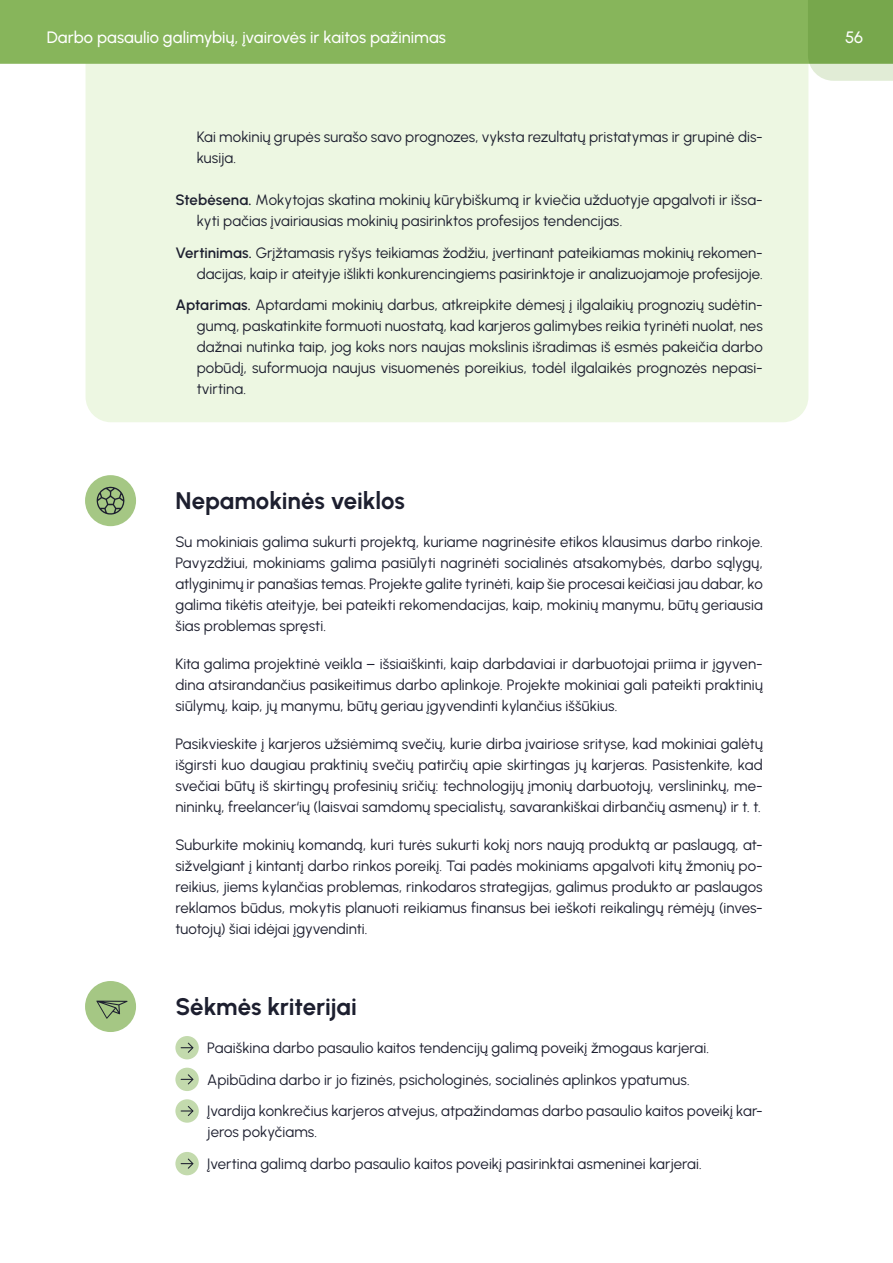
<style>
.page{position:relative;width:893px;height:1263px;background:#fff}
.page>*{position:absolute;margin:0;border:0;box-sizing:border-box;transform-origin:0 0}
.t1{font:700 24px "Urbanist";letter-spacing:-.005em;color:#1d1f2f}
.t2{font:500 16.5px "Urbanist";color:#fff}
.t3{font:15px/21px "Urbanist";letter-spacing:.005em;color:#1d1f2f;text-align:justify}
.s1{font-weight:600}
</style>
<div class="page">
<div style="left:86px;top:10px;width:722px;height:412px;background:#edf7e2;border-radius:26px"></div>
<div style="left:0;top:0;width:808px;height:64px;background:#87b55b"></div>
<svg style="left:808px;top:0;width:85px;height:81px;background:#8eb66a"></svg>
<div style="left:175px;top:1036px;width:24px;height:23px;background:#c3daad;border-radius:50%"></div>
<svg style="left:181px;top:1042px;width:13px;height:11px"></svg>
<div style="left:175px;top:1068px;width:24px;height:23px;background:#c3daad;border-radius:50%"></div>
<svg style="left:181px;top:1074px;width:13px;height:11px"></svg>
<div style="left:175px;top:1099px;width:24px;height:24px;background:#c3daad;border-radius:50%"></div>
<svg style="left:181px;top:1106px;width:13px;height:10px"></svg>
<div style="left:175px;top:1152px;width:24px;height:23px;background:#c3daad;border-radius:50%"></div>
<svg style="left:181px;top:1158px;width:13px;height:11px"></svg>
<div style="left:85px;top:475px;width:51px;height:51px;background:#a5c784;border-radius:50%"></div>
<svg style="left:96px;top:486px;width:29px;height:29px"></svg>
<div style="left:85px;top:981px;width:51px;height:51px;background:#a5c784;border-radius:50%"></div>
<svg style="left:96px;top:1001px;width:32px;height:18px"></svg>
<p class="t2" style="left:47px;top:26px;width:401px">Darbo pasaulio galimybių, įvairovės ir kaitos pažinimas</p>
<p class="t3" style="left:197px;top:126px;width:568px">Kai mokinių grupės surašo savo prognozes, vyksta rezultatų pristatymas ir grupinė dis&shy;kusija.</p>
<p class="t3" style="left:197px;top:189px;width:568px;text-indent:-21px"><span class="s1">Stebėsena.</span> Mokytojas skatina mokinių kūrybiškumą ir kviečia užduotyje apgalvoti ir išsa&shy;kyti pačias įvairiausias mokinių pasirinktos profesijos tendencijas.</p>
<p class="t3" style="left:175px;top:242px;width:589px;text-align:right"><span class="s1">Vertinimas.</span> Grįžtamasis ryšys teikiamas žodžiu, įvertinant pateikiamas mokinių rekomen&shy;dacijas, kaip ir ateityje išlikti konkurencingiems pasirinktoje ir analizuojamoje profesijoje.</p>
<p class="t3" style="left:197px;top:294px;width:568px;text-indent:-21px"><span class="s1">Aptarimas.</span> Aptardami mokinių darbus, atkreipkite dėmesį į ilgalaikių prognozių sudėtin&shy;gumą, paskatinkite formuoti nuostatą, kad karjeros galimybes reikia tyrinėti nuolat, nes dažnai nutinka taip, jog koks nors naujas mokslinis išradimas iš esmės pakeičia darbo pobūdį, suformuoja naujus visuomenės poreikius, todėl ilgalaikės prognozės nepasi&shy;tvirtina.</p>
<h1 class="t1" style="left:175px;top:484px;width:231px">Nepamokinės veiklos</h1>
<p class="t3" style="left:175px;top:531px;width:589px">Su mokiniais galima sukurti projektą, kuriame nagrinėsite etikos klausimus darbo rinkoje.<br>Pavyzdžiui, mokiniams galima pasiūlyti nagrinėti socialinės atsakomybės, darbo sąlygų, atlyginimų ir panašias temas. Projekte galite tyrinėti, kaip šie procesai keičiasi jau dabar, ko galima tikėtis ateityje, bei pateikti rekomendacijas, kaip, mokinių manymu, būtų geriausia šias problemas spręsti.</p>
<p class="t3" style="left:175px;top:653px;width:589px">Kita galima projektinė veikla – išsiaiškinti, kaip darbdaviai ir darbuotojai priima ir įgyven&shy;dina atsirandančius pasikeitimus darbo aplinkoje. Projekte mokiniai gali pateikti praktinių siūlymų, kaip, jų manymu, būtų geriau įgyvendinti kylančius iššūkius.</p>
<p class="t3" style="left:175px;top:733px;width:589px">Pasikvieskite į karjeros užsiėmimą svečių, kurie dirba įvairiose srityse, kad mokiniai galėtų išgirsti kuo daugiau praktinių svečių patirčių apie skirtingas jų karjeras. Pasistenkite, kad svečiai būtų iš skirtingų profesinių sričių: technologijų įmonių darbuotojų, verslininkų, me&shy;nininkų, freelancer‘ių (laisvai samdomų specialistų, savarankiškai dirbančių asmenų) ir t. t.</p>
<p class="t3" style="left:175px;top:834px;width:589px">Suburkite mokinių komandą, kuri turės sukurti kokį nors naują produktą ar paslaugą, at&shy;sižvelgiant į kintantį darbo rinkos poreikį. Tai padės mokiniams apgalvoti kitų žmonių po&shy;reikius, jiems kylančias problemas, rinkodaros strategijas, galimus produkto ar paslaugos reklamos būdus, mokytis planuoti reikiamus finansus bei ieškoti reikalingų rėmėjų (inves&shy;tuotojų) šiai idėjai įgyvendinti.</p>
<h1 class="t1" style="left:175px;top:990px;width:183px">Sėkmės kriterijai</h1>
<p class="t3" style="left:207px;top:1031px;width:557px;line-height:31.7px;text-align:left">Paaiškina darbo pasaulio kaitos tendencijų galimą poveikį žmogaus karjerai.<br>Apibūdina darbo ir jo fizinės, psichologinės, socialinės aplinkos ypatumus.<br>Įvardija konkrečius karjeros atvejus, atpažindamas darbo pasaulio kaitos poveikį kar-</p>
<p class="t3" style="left:207px;top:1116px;width:496px;line-height:31.7px">jeros pokyčiams.<br>Įvertina galimą darbo pasaulio kaitos poveikį pasirinktai asmeninei karjerai.</p>
<p class="t2" style="left:845px;top:26px;width:20px">56</p>
</div>
